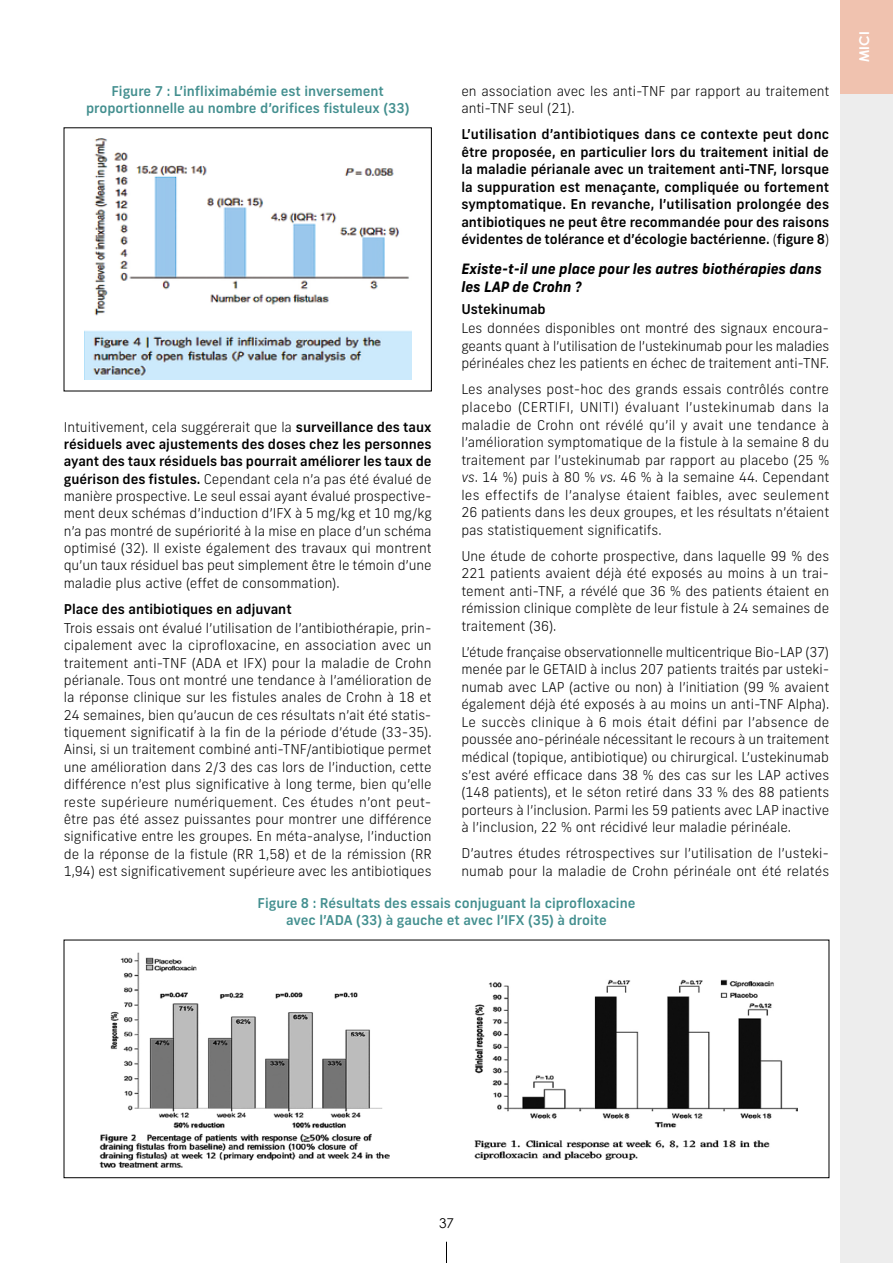
<style>
.page{position:relative;width:893px;height:1263px;background:#fff}
.page>*{position:absolute;margin:0;border:0;box-sizing:border-box;transform-origin:0 0}
.t1{font:italic 700 14.25px/17.5px "New Frank";color:#000}
.t2{font:300 13.5px/17.5px "New Frank";color:#000;text-align:justify}
.t3{font:500 13.5px/17.5px "New Frank";letter-spacing:-.005em;color:#000;text-align:justify}
.t4{font:500 13.5px/16.5px "New Frank";color:#438f8f;text-align:center}
.t5{font:700 13.5px "Century Gothic";color:#fff}
.t6{font:13.5px "Century Gothic";color:#000}
.s1{font-weight:500}
.s2{font-weight:300}
.s3{font-style:italic}
</style>
<div class="page">
<div style="left:840px;top:0;width:53px;height:1263px;background:#ededed"></div>
<svg style="left:446px;top:1242px;width:1px;height:21px"></svg>
<div style="left:840px;top:0;width:53px;height:94px;background:#f0c2af"></div>
<img style="left:84px;top:138px;width:327px;height:241px">
<div style="left:64px;top:940px;width:765px;height:238px;border:1px solid #000"></div>
<img style="left:100px;top:953px;width:289px;height:214px">
<img style="left:474px;top:980px;width:323px;height:179px">
<p class="t4" style="left:86px;top:83px;width:325px">Figure 7 : L’infliximabémie est inversement proportionnelle au nombre d’orifices fistuleux (33)</p>
<p class="t2" style="left:64px;top:418px;width:370px">Intuitivement, cela suggérerait que la <span class="s1">surveillance des taux résiduels avec ajustements des doses chez les personnes ayant des taux résiduels bas pourrait améliorer les taux de guérison des fistules.</span> Cependant cela n’a pas été évalué de manière prospective. Le seul essai ayant évalué prospective&shy;ment deux schémas d’induction d’IFX à 5 mg/kg et 10 mg/kg n’a pas montré de supériorité à la mise en place d’un schéma optimisé (32). Il existe également des travaux qui montrent qu’un taux résiduel bas peut simplement être le témoin d’une maladie plus active (effet de consommation).</p>
<p class="t3" style="left:64px;top:600px;width:229px">Place des antibiotiques en adjuvant</p>
<p class="t2" style="left:64px;top:619px;width:369px">Trois essais ont évalué l’utilisation de l’antibiothérapie, prin&shy;cipalement avec la ciprofloxacine, en association avec un traitement anti-TNF (ADA et IFX) pour la maladie de Crohn périanale. Tous ont montré une tendance à l’amélioration de la réponse clinique sur les fistules anales de Crohn à 18 et 24 semaines, bien qu’aucun de ces résultats n’ait été statis&shy;tiquement significatif à la fin de la période d’étude (33-35).<br>Ainsi, si un traitement combiné anti-TNF/antibiotique permet une amélioration dans 2/3 des cas lors de l’induction, cette différence n’est plus significative à long terme, bien qu’elle reste supérieure numériquement. Ces études n’ont peut&shy;être pas été assez puissantes pour montrer une différence significative entre les groupes. En méta-analyse, l’induction de la réponse de la fistule (RR 1,58) et de la rémission (RR 1,94) est significativement supérieure avec les antibiotiques</p>
<p class="t2" style="left:461px;top:82px;width:369px">en association avec les anti-TNF par rapport au traitement anti-TNF seul (21).</p>
<p class="t3" style="left:461px;top:125px;width:369px">L’utilisation d’antibiotiques dans ce contexte peut donc être proposée, en particulier lors du traitement initial de la maladie périanale avec un traitement anti-TNF, lorsque la suppuration est menaçante, compliquée ou fortement symptomatique. En revanche, l’utilisation prolongée des antibiotiques ne peut être recommandée pour des raisons évidentes de tolérance et d’écologie bactérienne. <span class="s2">(</span>figure 8<span class="s2">)</span></p>
<p class="t1" style="left:461px;top:260px;width:362px">Existe-t-il une place pour les autres biothérapies dans les LAP de Crohn ?</p>
<p class="t3" style="left:461px;top:300px;width:86px">Ustekinumab</p>
<p class="t2" style="left:461px;top:320px;width:369px">Les données disponibles ont montré des signaux encoura&shy;geants quant à l’utilisation de l’ustekinumab pour les maladies périnéales chez les patients en échec de traitement anti-TNF.</p>
<p class="t2" style="left:461px;top:381px;width:369px">Les analyses post-hoc des grands essais contrôlés contre placebo (CERTIFI, UNITI) évaluant l’ustekinumab dans la maladie de Crohn ont révélé qu’il y avait une tendance à l’amélioration symptomatique de la fistule à la semaine 8 du traitement par l’ustekinumab par rapport au placebo (25 % <span class="s3">vs</span>. 14 %) puis à 80 % <span class="s3">vs.</span> 46 % à la semaine 44. Cependant les effectifs de l’analyse étaient faibles, avec seulement 26 patients dans les deux groupes, et les résultats n’étaient pas statistiquement significatifs.</p>
<p class="t2" style="left:461px;top:547px;width:369px">Une étude de cohorte prospective, dans laquelle 99 % des 221 patients avaient déjà été exposés au moins à un trai&shy;tement anti-TNF, a révélé que 36 % des patients étaient en rémission clinique complète de leur fistule à 24 semaines de traitement (36).</p>
<p class="t2" style="left:461px;top:643px;width:370px">L’étude française observationnelle multicentrique Bio-LAP (37) menée par le GETAID à inclus 207 patients traités par usteki&shy;numab avec LAP (active ou non) à l’initiation (99 % avaient également déjà été exposés à au moins un anti-TNF Alpha).<br>Le succès clinique à 6 mois était défini par l’absence de poussée ano-périnéale nécessitant le recours à un traitement médical (topique, antibiotique) ou chirurgical. L’ustekinumab s’est avéré efficace dans 38 % des cas sur les LAP actives (148 patients), et le séton retiré dans 33 % des 88 patients porteurs à l’inclusion. Parmi les 59 patients avec LAP inactive à l’inclusion, 22 % ont récidivé leur maladie périnéale.</p>
<p class="t2" style="left:461px;top:844px;width:369px">D’autres études rétrospectives sur l’utilisation de l’usteki&shy;numab pour la maladie de Crohn périnéale ont été relatés</p>
<p class="t4" style="left:257px;top:895px;width:379px">Figure 8 : Résultats des essais conjuguant la ciprofloxacine avec l’ADA (33) à gauche et avec l’IFX (35) à droite</p>
<p class="t5" style="left:854px;top:62px;width:33px;rotate:-90deg">MICI</p>
<p class="t6" style="left:439px;top:1214px;width:16px">37</p>
</div>
